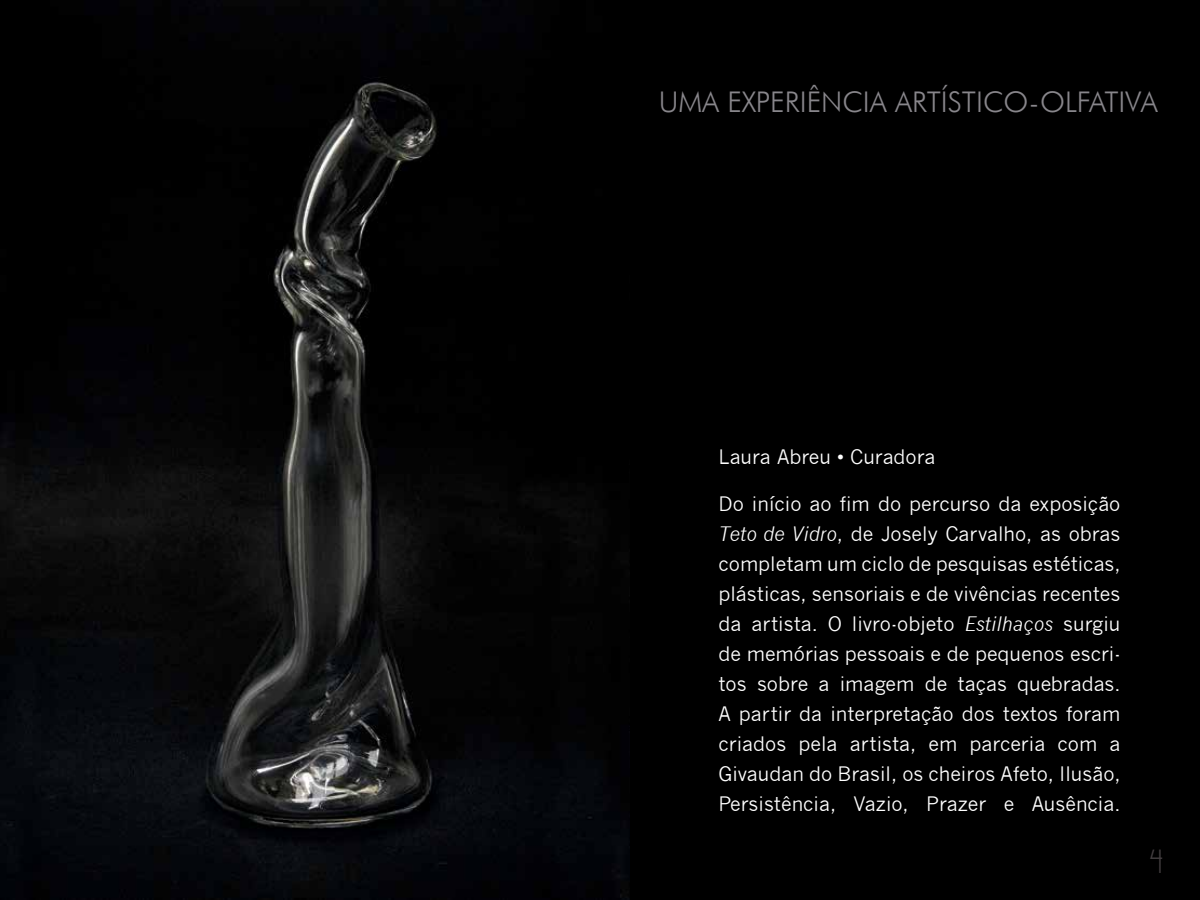
<style>
.page{position:relative;width:1200px;height:900px;background:#000}
.page>*{position:absolute;margin:0;border:0;box-sizing:border-box;transform-origin:0 0}
.t1{font:30px "Anson";color:#433e40}
.t2{font:300 28.5px "Futura BT";color:#88868b}
.t3{font:19.5px/30px "News Gothic";color:#fff;text-align:justify}
.s1{font-style:italic}
</style>
<div class="page">
<img style="left:0;top:0;width:630px;height:899px">
<h2 class="t2" style="left:659px;top:84px;width:501px">UMA EXPERIÊNCIA ARTÍSTICO-OLFATIVA</h2>
<p class="t3" style="left:718px;top:442px;width:219px">Laura Abreu • Curadora</p>
<p class="t3" style="left:718px;top:489px;width:404px">Do início ao fim do percurso da exposição <span class="s1">Teto de Vidro</span>, de Josely Carvalho, as obras completam um ciclo de pesquisas estéticas, plásticas, sensoriais e de vivências recentes da artista. O livro-objeto <span class="s1">Estilhaços</span> surgiu de memórias pessoais e de pequenos escri&shy;tos sobre a imagem de taças quebradas.<br>A partir da interpretação dos textos foram criados pela artista, em parceria com a Givaudan do Brasil, os cheiros Afeto, Ilusão, Persistência, Vazio, Prazer e Ausência.</p>
<h1 class="t1" style="left:1149px;top:848px;width:17px">4</h1>
</div>
